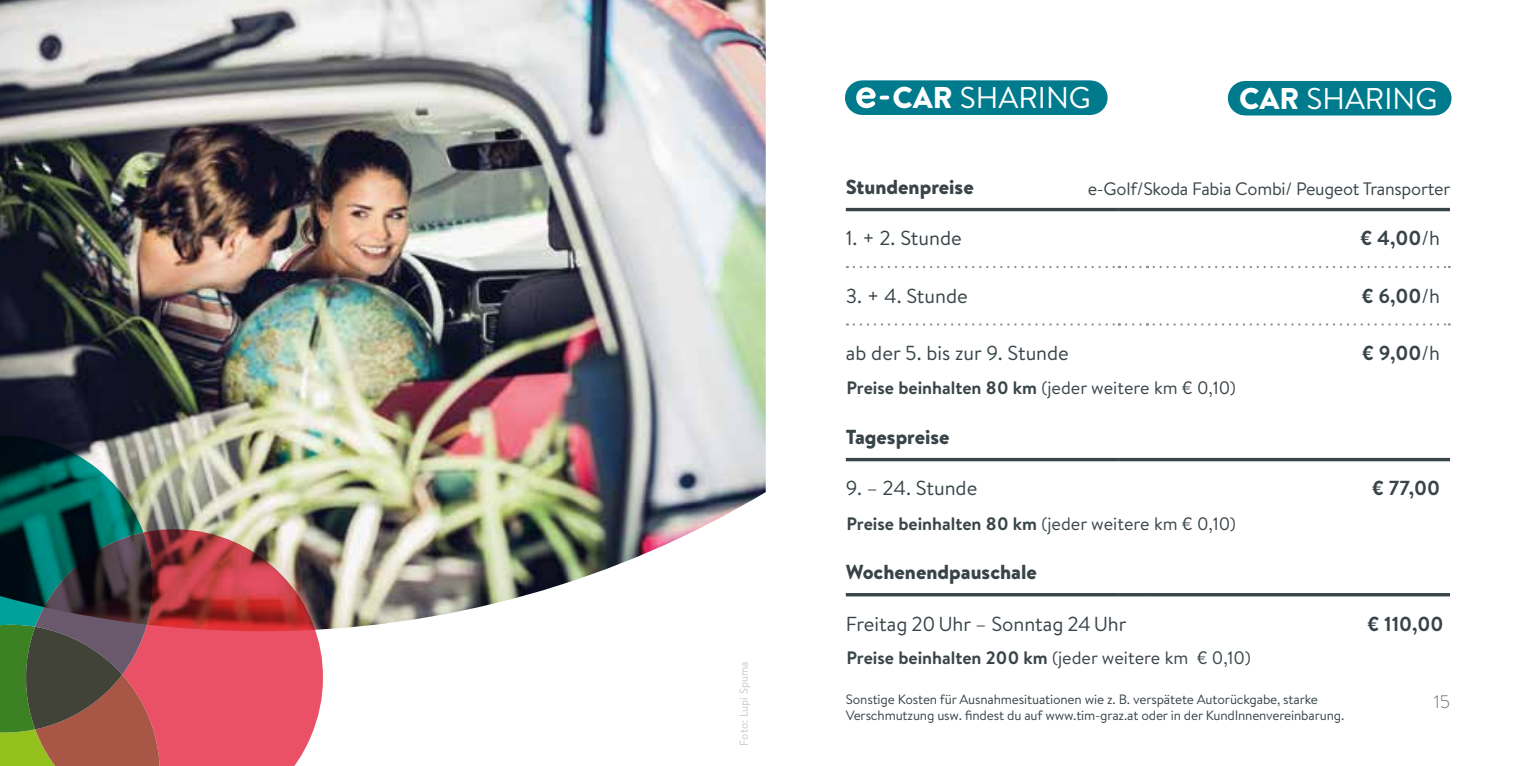
<style>
.page{position:relative;width:1531px;height:766px;background:#fff}
.page>*{position:absolute;margin:0;border:0;box-sizing:border-box;transform-origin:0 0}
.t1{font:29.93px "Brandon Text";color:#fff}
.t2{font:20.25px "Brandon Text";color:#394448}
.t3{font:900 20.25px "Brandon Text";color:#394448}
.t4{font:700 20.25px "Brandon Text";color:#394448}
.t5{font:18px "Brandon Text";letter-spacing:-.015em;color:#394448}
.t6{font:700 18px "Brandon Text";color:#394448}
.t7{font:300 18px "Brandon Text";color:#756b61}
.t8{font:13.5px "Brandon Text";letter-spacing:-.01em;color:#394448}
.t9{font:11.25px "Brandon Text";color:#c3cacf}
.s1{font-weight:900}
.s2{font-weight:400}
.s3{font-weight:700}
</style>
<div class="page">
<img style="left:0;top:0;width:766px;height:628px">
<div style="left:1245px;top:81px;width:189px;height:34px;background:#007a8d"></div>
<svg style="left:854px;top:266px;width:266px;height:2px"></svg>
<svg style="left:1126px;top:266px;width:324px;height:2px"></svg>
<svg style="left:854px;top:323px;width:266px;height:2px"></svg>
<svg style="left:1126px;top:323px;width:324px;height:2px"></svg>
<hr style="left:846px;top:208px;width:273px;height:3px;background:#394448">
<hr style="left:1119px;top:208px;width:28px;height:3px;background:#394448">
<hr style="left:1147px;top:208px;width:303px;height:3px;background:#394448">
<hr style="left:846px;top:458px;width:273px;height:3px;background:#394448">
<hr style="left:1119px;top:458px;width:28px;height:3px;background:#394448">
<hr style="left:1147px;top:458px;width:303px;height:3px;background:#394448">
<hr style="left:846px;top:593px;width:273px;height:3px;background:#394448">
<hr style="left:1119px;top:593px;width:28px;height:3px;background:#394448">
<hr style="left:1147px;top:593px;width:303px;height:3px;background:#394448">
<div style="left:862px;top:80px;width:228px;height:35px;background:#007a8d"></div>
<svg style="left:856px;top:87px;width:33px;height:21px"></svg>
<img style="left:170px;top:525px;width:174px;height:240px">
<svg style="left:0;top:414px;width:170px;height:351px"></svg>
<p class="t9" style="left:736px;top:745px;width:85px;rotate:-90deg">Foto: Lupi Spuma</p>
<h1 class="t1" style="left:892px;top:77px;width:200px"><span class="s1">CAR</span> SHARING</h1>
<h1 class="t1" style="left:1239px;top:78px;width:200px"><span class="s1">CAR</span> SHARING</h1>
<h2 class="t3" style="left:846px;top:172px;width:129px">Stundenpreise</h2>
<h2 class="t2" style="left:846px;top:224px;width:118px">1. + 2. Stunde</h2>
<h2 class="t4" style="left:1360px;top:224px;width:81px">€ 4,00<span class="s2">/h</span></h2>
<h2 class="t2" style="left:846px;top:282px;width:124px">3. + 4. Stunde</h2>
<h2 class="t4" style="left:1361px;top:281px;width:80px">€ 6,00<span class="s2">/h</span></h2>
<h2 class="t2" style="left:846px;top:339px;width:225px">ab der 5. bis zur 9. Stunde</h2>
<h2 class="t4" style="left:1362px;top:339px;width:80px">€ 9,00<span class="s2">/h</span></h2>
<h3 class="t5" style="left:1088px;top:176px;width:364px">e-Golf/Skoda Fabia Combi/ Peugeot Transporter</h3>
<h3 class="t5" style="left:846px;top:375px;width:391px"><span class="s3">Preise beinhalten 80 km</span> (jeder weitere km € 0,10)</h3>
<h2 class="t3" style="left:846px;top:422px;width:105px">Tagespreise</h2>
<h2 class="t2" style="left:846px;top:474px;width:133px">9. – 24. Stunde</h2>
<h2 class="t4" style="left:1372px;top:474px;width:70px">€ 77,00</h2>
<h3 class="t5" style="left:846px;top:511px;width:391px"><span class="s3">Preise beinhalten 80 km</span> (jeder weitere km € 0,10)</h3>
<h2 class="t3" style="left:846px;top:557px;width:193px">Wochenendpauschale</h2>
<h2 class="t2" style="left:846px;top:609px;width:282px">Freitag 20 Uhr – Sonntag 24 Uhr</h2>
<h2 class="t4" style="left:1367px;top:609px;width:78px">€ 110,00</h2>
<h3 class="t6" style="left:846px;top:644px;width:406px">Preise beinhalten 200 km <span class="s2">(jeder weitere km € 0,10)</span></h3>
<p class="t8" style="left:846px;top:689px;width:474px">Sonstige Kosten für Ausnahmesituationen wie z. B. verspätete Autorückgabe, starke</p>
<h3 class="t7" style="left:1433px;top:689px;width:18px">15</h3>
<p class="t8" style="left:846px;top:706px;width:500px">Verschmutzung usw. findest du auf www.tim-graz.at oder in der KundInnenvereinbarung.</p>
</div>
